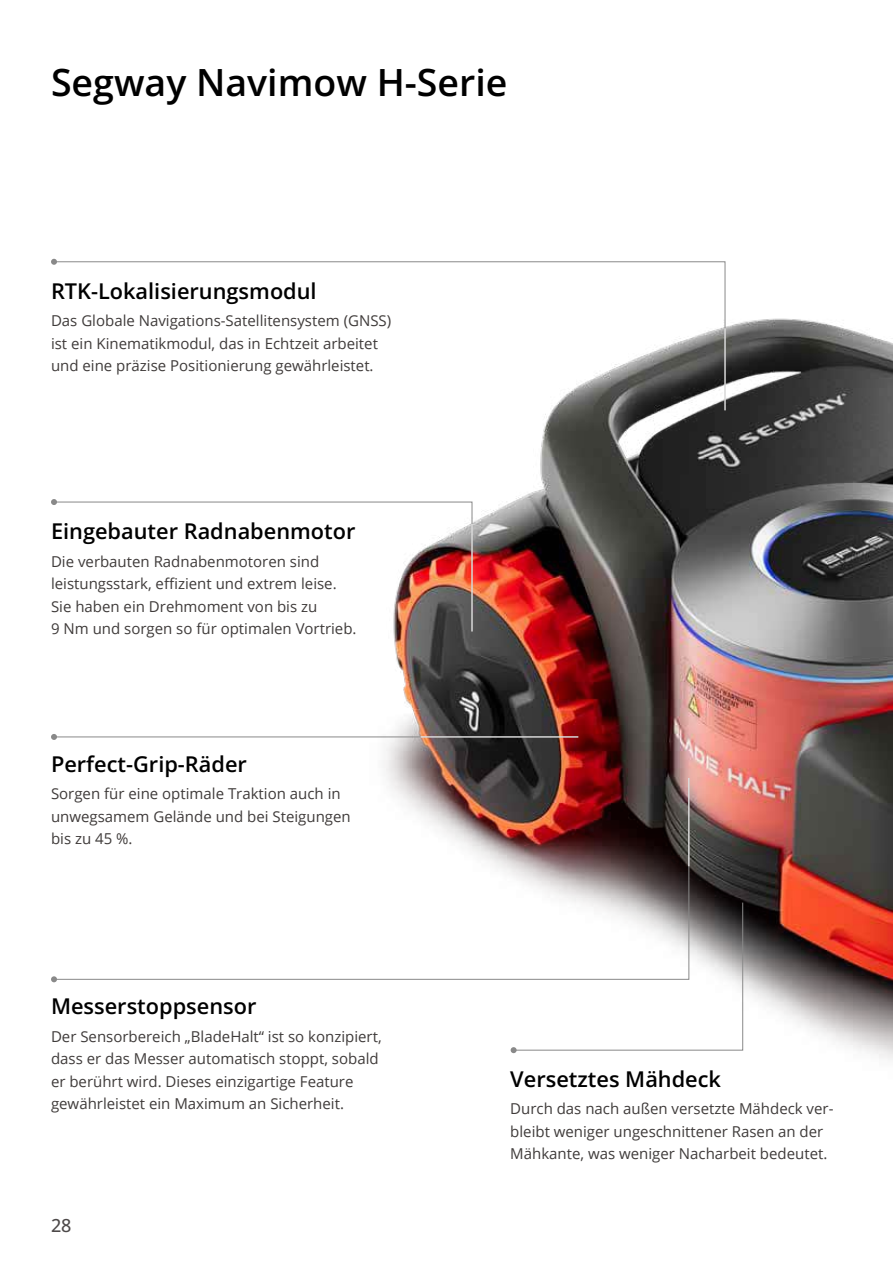
<style>
.page{position:relative;width:893px;height:1263px;background:#fff}
.page>*{position:absolute;margin:0;border:0;box-sizing:border-box;transform-origin:0 0}
.t1{font:600 37.5px "Open Sans";color:#000}
.t2{font:600 21.75px "Open Sans";color:#000}
.t3{font:500 18px "Open Sans";color:#4d4949}
.t4{font:15px/22.5px "Open Sans";color:#3f3b3a}
</style>
<div class="page">
<img style="left:267px;top:318px;width:626px;height:742px">
<svg style="left:57px;top:501px;width:416px;height:131px"></svg>
<svg style="left:51px;top:499px;width:6px;height:6px"></svg>
<svg style="left:57px;top:261px;width:669px;height:150px"></svg>
<svg style="left:51px;top:259px;width:6px;height:6px"></svg>
<hr style="left:54px;top:736px;width:524px;height:1px;background:#898989">
<svg style="left:51px;top:734px;width:6px;height:6px"></svg>
<svg style="left:57px;top:777px;width:633px;height:203px"></svg>
<svg style="left:51px;top:976px;width:6px;height:6px"></svg>
<svg style="left:511px;top:902px;width:232px;height:151px"></svg>
<hr style="left:725px;top:328px;width:1px;height:82px;background:#fff">
<hr style="left:472px;top:524px;width:1px;height:107px;background:#fff">
<hr style="left:421px;top:736px;width:157px;height:1px;background:#fff">
<hr style="left:688px;top:778px;width:1px;height:88px;background:#fff">
<h1 class="t1" style="left:51px;top:57px;width:458px">Segway Navimow H-Serie</h1>
<h2 class="t2" style="left:51px;top:276px;width:267px">RTK-Lokalisierungsmodul</h2>
<p class="t4" style="left:51px;top:309px;width:342px">Das Globale Navigations-Satellitensystem (GNSS) ist ein Kinematikmodul, das in Echtzeit arbeitet und eine präzise Positionierung gewährleistet.</p>
<h2 class="t2" style="left:51px;top:516px;width:306px">Eingebauter Radnabenmotor</h2>
<p class="t4" style="left:51px;top:549px;width:307px">Die verbauten Radnabenmotoren sind leistungsstark, effizient und extrem leise.<br>Sie haben ein Drehmoment von bis zu<br>9 Nm und sorgen so für optimalen Vortrieb.</p>
<h2 class="t2" style="left:51px;top:749px;width:197px">Perfect-Grip-Räder</h2>
<p class="t4" style="left:51px;top:782px;width:301px">Sorgen für eine optimale Traktion auch in unwegsamem Gelände und bei Steigungen bis zu 45 %.</p>
<h2 class="t2" style="left:51px;top:991px;width:207px">Messerstoppsensor</h2>
<p class="t4" style="left:51px;top:1025px;width:332px">Der Sensorbereich „BladeHalt“ ist so konzipiert, dass er das Messer automatisch stoppt, sobald er berührt wird. Dieses einzigartige Feature gewährleistet ein Maximum an Sicherheit.</p>
<p class="t3" style="left:51px;top:1213px;width:22px">28</p>
<h2 class="t2" style="left:510px;top:1063px;width:212px">Versetztes Mähdeck</h2>
<p class="t4" style="left:510px;top:1097px;width:325px">Durch das nach außen versetzte Mähdeck ver&shy;bleibt weniger ungeschnittener Rasen an der<br>Mähkante, was weniger Nacharbeit bedeutet.</p>
</div>
